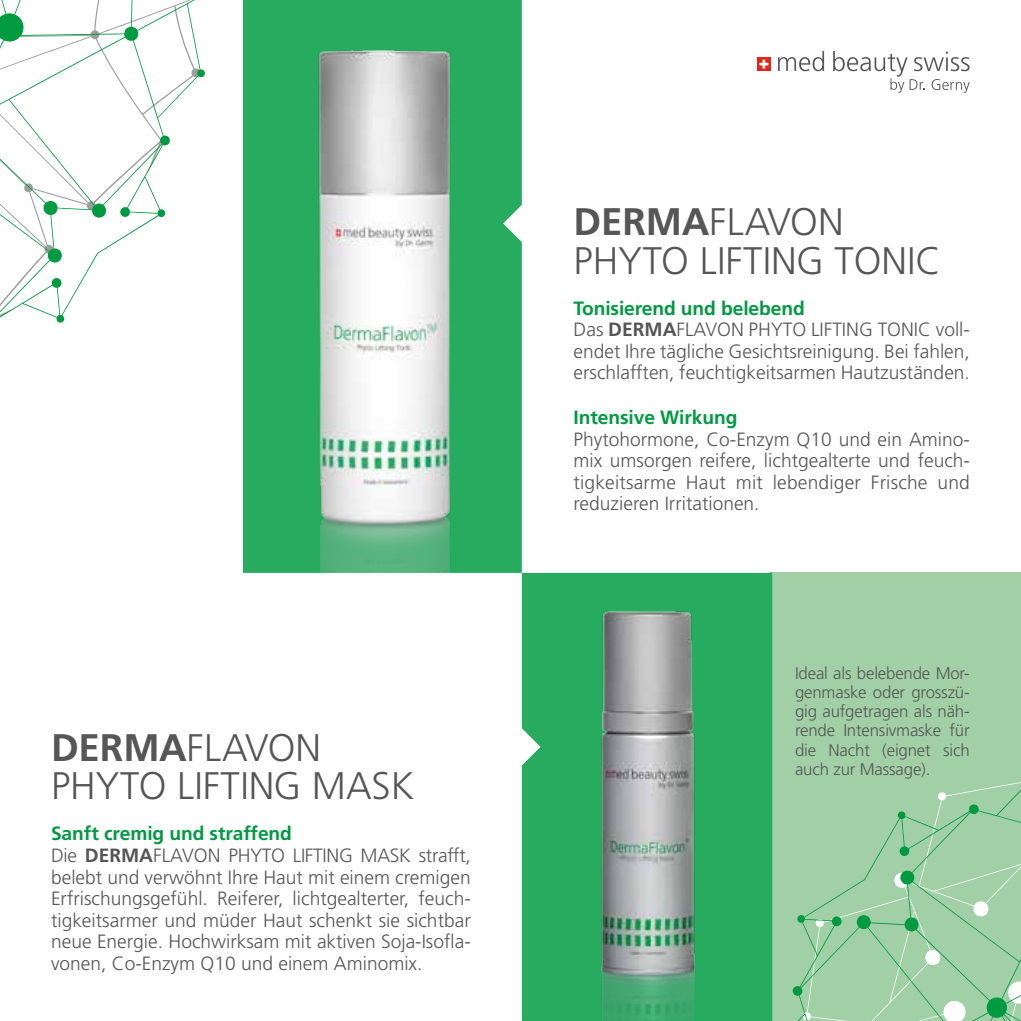
<style>
.page{position:relative;width:1021px;height:1021px;background:#fff}
.page>*{position:absolute;margin:0;border:0;box-sizing:border-box;transform-origin:0 0}
.t1{font:300 38.4px/38.4px "Frutiger LT Std";color:#565656}
.t2{font:300 19.2px/21.6px "Frutiger LT Std";color:#565656}
.t3{font:700 19.2px "Frutiger LT Std";letter-spacing:-.005em;color:#009a41}
.t4{font:300 16.8px/19.2px "Frutiger LT Std";letter-spacing:-.01em;color:#565656;text-align:justify}
.s1{font-weight:700}
.s2{font-weight:700;color:#009a41}
</style>
<div class="page">
<div style="left:769px;top:573px;width:251px;height:447px;background:#a1d0a6"></div>
<div style="left:522px;top:573px;width:250px;height:447px;background:#26ab5f"></div>
<div style="left:243px;top:0;width:279px;height:573px;background:#26ab5f"></div>
<svg style="left:0;top:0;width:205px;height:323px"></svg>
<svg style="left:752px;top:758px;width:268px;height:262px"></svg>
<svg style="left:833px;top:51px;width:136px;height:42px"></svg>
<svg style="left:778px;top:51px;width:46px;height:20px"></svg>
<svg style="left:757px;top:57px;width:13px;height:14px"></svg>
<svg style="left:759px;top:60px;width:9px;height:9px"></svg>
<img style="left:584px;top:580px;width:132px;height:440px">
<img style="left:306px;top:28px;width:156px;height:545px">
<h1 class="t1" style="left:51px;top:729px;width:365px"><span class="s1">DERMA</span>FLAVON<br>PHYTO LIFTING MASK</h1>
<p class="t2" style="left:51px;top:823px;width:421px"><span class="s2">Sanft cremig und straffend<br></span>Die <span class="s1">DERMA</span>FLAVON PHYTO LIFTING MASK strafft, belebt und verwöhnt Ihre Haut mit einem cremigen Erfrischungsgefühl. Reiferer, lichtgealterter, feuch&shy;tigkeitsarmer und müder Haut schenkt sie sichtbar neue Energie. Hochwirksam mit aktiven Soja-Isofla&shy;vonen, Co-Enzym Q10 und einem Aminomix.</p>
<h1 class="t1" style="left:573px;top:203px;width:369px"><span class="s1">DERMA</span>FLAVON<br>PHYTO LIFTING TONIC</h1>
<p class="t2" style="left:573px;top:297px;width:398px"><span class="s2">Tonisierend und belebend<br></span>Das <span class="s1">DERMA</span>FLAVON PHYTO LIFTING TONIC voll&shy;endet Ihre tägliche Gesichtsreinigung. Bei fahlen, erschlafften, feuchtigkeitsarmen Hautzuständen.</p>
<p class="t3" style="left:573px;top:406px;width:165px">Intensive Wirkung</p>
<p class="t2" style="left:573px;top:428px;width:398px;text-align:justify">Phytohormone, Co-Enzym Q10 und ein Amino&shy;mix umsorgen reifere, lichtgealterte und feuch&shy;tigkeitsarme Haut mit lebendiger Frische und reduzieren Irritationen.</p>
<p class="t4" style="left:795px;top:663px;width:176px">Ideal als belebende Mor&shy;genmaske oder grosszü&shy;gig aufgetragen als näh&shy;rende Intensivmaske für die Nacht (eignet sich auch zur Massage).</p>
</div>
